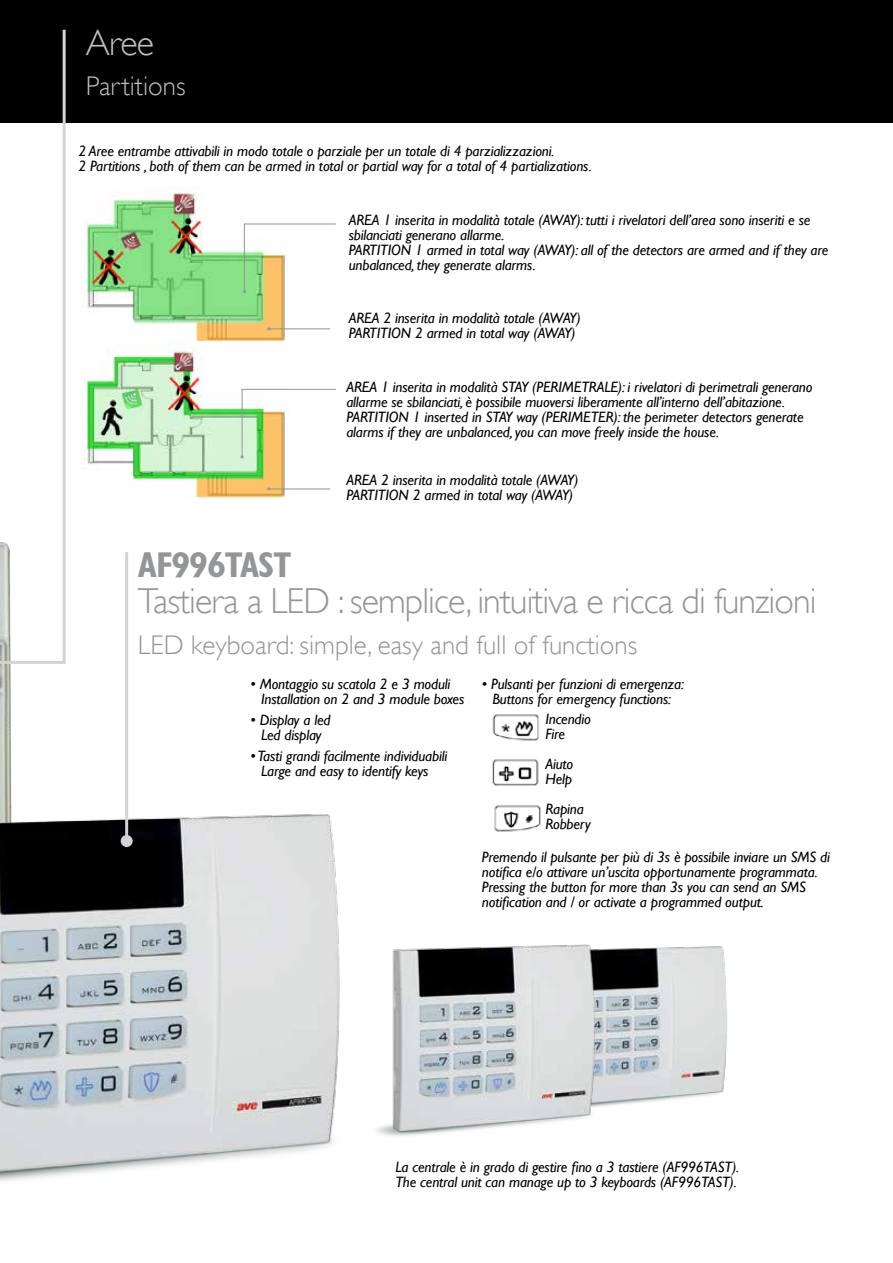
<style>
.page{position:relative;width:893px;height:1263px;background:#fff}
.page>*{position:absolute;margin:0;border:0;box-sizing:border-box;transform-origin:0 0}
.t1{font:300 36px "Gill Sans";letter-spacing:-.025em;color:#939598}
.t2{font:700 condensed 36px "Gill Sans";letter-spacing:-.025em;color:#939598}
.t3{font:300 36px "Gill Sans";color:#bcbec0}
.t4{font:300 27px "Gill Sans";color:#939598}
.t5{font:300 27px "Gill Sans";color:#bcbec0}
.t6{font:italic 15px/15px "Gill Sans";letter-spacing:-.01em;color:#000}
</style>
<div class="page">
<img style="left:82px;top:192px;width:206px;height:307px">
<svg style="left:243px;top:223px;width:93px;height:70px"></svg>
<svg style="left:241px;top:389px;width:95px;height:69px"></svg>
<hr style="left:269px;top:328px;width:61px;height:1px;background:#939598">
<hr style="left:269px;top:489px;width:61px;height:1px;background:#939598">
<div style="left:0;top:0;width:893px;height:123px;background:#000"></div>
<hr style="left:892px;top:0;width:1px;height:1263px;background:#a7a9ac">
<img style="left:609px;top:946px;width:118px;height:160px">
<img style="left:376px;top:944px;width:233px;height:192px">
<img style="left:0;top:665px;width:12px;height:115px">
<img style="left:0;top:780px;width:340px;height:402px">
<hr style="left:125px;top:552px;width:3px;height:289px;background:#d1d3d4">
<div style="left:121px;top:835px;width:12px;height:12px;background:#d1d3d4;border-radius:50%"></div>
<svg style="left:0;top:29px;width:66px;height:636px"></svg>
<img style="left:492px;top:714px;width:48px;height:27px">
<img style="left:492px;top:759px;width:47px;height:26px">
<img style="left:494px;top:805px;width:47px;height:26px">
<h1 class="t3" style="left:86px;top:22px;width:70px">Aree</h1>
<h2 class="t5" style="left:86px;top:71px;width:101px">Partitions</h2>
<p class="t6" style="left:78px;top:143px;width:515px">2 Aree entrambe attivabili in modo totale o parziale per un totale di 4 parzializzazioni.<br>2 Partitions , both of them can be armed in total or partial way for a total of 4 partializations.</p>
<p class="t6" style="left:349px;top:213px;width:481px">AREA 1 inserita in modalità totale (AWAY): tutti i rivelatori dell’area sono inseriti e se sbilanciati generano allarme.<br>PARTITION 1 armed in total way (AWAY): all of the detectors are armed and if they are unbalanced, they generate alarms.</p>
<p class="t6" style="left:349px;top:311px;width:234px">AREA 2 inserita in modalità totale (AWAY)<br>PARTITION 2 armed in total way (AWAY)</p>
<p class="t6" style="left:346px;top:379px;width:468px">AREA 1 inserita in modalità STAY (PERIMETRALE): i rivelatori di perimetrali generano allarme se sbilanciati, è possibile muoversi liberamente all’interno dell’abitazione.<br>PARTITION 1 inserted in STAY way (PERIMETER): the perimeter detectors generate alarms if they are unbalanced, you can move freely inside the house.</p>
<p class="t6" style="left:346px;top:472px;width:234px">AREA 2 inserita in modalità totale (AWAY)<br>PARTITION 2 armed in total way (AWAY)</p>
<h1 class="t2" style="left:138px;top:544px;width:155px">AF996TAST</h1>
<h1 class="t1" style="left:138px;top:581px;width:680px">Tastiera a LED : semplice, intuitiva e ricca di funzioni</h1>
<h2 class="t4" style="left:138px;top:629px;width:501px">LED keyboard: simple, easy and full of functions</h2>
<p class="t6" style="left:261px;top:676px;width:205px;text-indent:-10px">• Montaggio su scatola 2 e 3 moduli<br>Installation on 2 and 3 module boxes</p>
<p class="t6" style="left:250px;top:712px;width:81px;text-align:center">• Display a led<br>Led display</p>
<p class="t6" style="left:250px;top:748px;width:198px;text-align:center">• Tasti grandi facilmente individuabili<br>Large and easy to identify keys</p>
<p class="t6" style="left:482px;top:676px;width:204px;text-align:center">• Pulsanti per funzioni di emergenza:<br>Buttons for emergency functions:</p>
<p class="t6" style="left:545px;top:711px;width:47px">Incendio<br>Fire</p>
<p class="t6" style="left:545px;top:756px;width:30px">Aiuto<br>Help</p>
<p class="t6" style="left:545px;top:801px;width:47px">Rapina<br>Robbery</p>
<p class="t6" style="left:482px;top:850px;width:350px">Premendo il pulsante per più di 3s è possibile inviare un SMS di notifica e/o attivare un’uscita opportunamente programmata.<br>Pressing the button for more than 3s you can send an SMS notification and / or activate a programmed output.</p>
<p class="t6" style="left:395px;top:1159px;width:345px">La centrale è in grado di gestire fino a 3 tastiere (AF996TAST).<br>The central unit can manage up to 3 keyboards (AF996TAST).</p>
</div>
